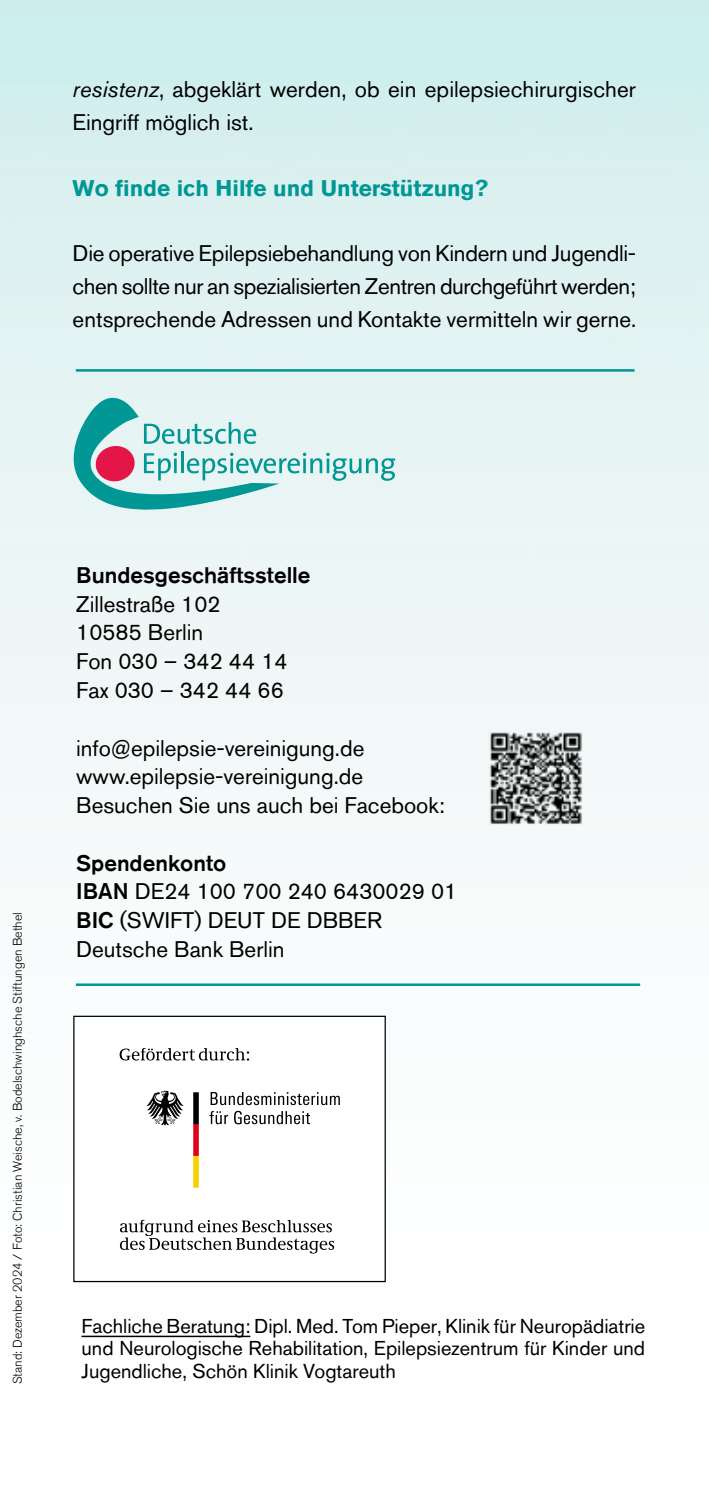
<style>
.page{position:relative;width:709px;height:1489px;background:#fff}
.page>*{position:absolute;margin:0;border:0;box-sizing:border-box;transform-origin:0 0}
.t1{font:22.5px/28.8px "Akzidenz Grotesk BQ";color:#000}
.t2{font:700 22.5px "Akzidenz Grotesk BQ";color:#009795}
.t3{font:500 22.5px "Akzidenz Grotesk BQ";color:#000}
.t4{font:20px/22.5px "Akzidenz Grotesk BQ";color:#000;text-align:justify}
.t5{font:300 12.5px "Akzidenz Grotesk BQ";color:#000}
.s1{font-style:italic}
.s2{font-weight:500}
</style>
<div class="page">
<img style="left:0;top:0;width:709px;height:1338px">
<svg style="left:65px;top:394px;width:330px;height:119px;background:#bcdddd"></svg>
<img style="left:464px;top:707px;width:142px;height:141px">
<img style="left:708px;top:382px;width:1px;height:631px">
<hr style="left:81px;top:1335px;width:169px;height:1px;background:#000">
<div style="left:74px;top:1016px;width:311px;height:265px;background:#fff"></div>
<svg style="left:146px;top:1090px;width:38px;height:35px"></svg>
<svg style="left:193px;top:1092px;width:6px;height:95px"></svg>
<svg style="left:209px;top:1092px;width:131px;height:32px"></svg>
<svg style="left:120px;top:1048px;width:129px;height:12px"></svg>
<svg style="left:120px;top:1219px;width:214px;height:34px"></svg>
<div style="left:73px;top:1015px;width:313px;height:266px;border:1px solid #000"></div>
<hr style="left:76px;top:983px;width:564px;height:2px;background:#009795">
<hr style="left:76px;top:369px;width:558px;height:2px;background:#009795">
<p class="t1" style="left:73px;top:73px;width:564px;line-height:32.8px"><span class="s1">resistenz</span>, abgeklärt werden, ob ein epilepsiechirurgischer<br>Eingriff möglich ist.</p>
<p class="t2" style="left:73px;top:175px;width:417px">Wo finde ich Hilfe und Unterstützung?</p>
<p class="t1" style="left:73px;top:237px;width:565px;line-height:32.8px;text-align:justify">Die operative Epilepsiebehandlung von Kindern und Jugendli&shy;chen sollte nur an spezialisierten Zentren durchgeführt werden; entsprechende Adressen und Kontakte vermitteln wir gerne.</p>
<p class="t5" style="left:11px;top:1384px;width:474px;rotate:-90deg">Stand: Dezember 2024 / Foto: Christian Weische, v. Bodelschwinghsche Stiftungen Bethel</p>
<p class="t3" style="left:76px;top:561px;width:236px">Bundesgeschäftsstelle</p>
<p class="t1" style="left:76px;top:589px;width:213px">Zillestraße 102<br>10585 Berlin<br>Fon 030 – 342 44 14<br>Fax 030 – 342 44 66</p>
<p class="t1" style="left:76px;top:733px;width:370px">info@epilepsie-vereinigung.de www.epilepsie-vereinigung.de<br>Besuchen Sie uns auch bei Facebook:</p>
<p class="t1" style="left:76px;top:848px;width:382px"><span class="s2">Spendenkonto<br>IBAN</span> DE24 100 700 240 6430029 01<br><span class="s2">BIC</span> (SWIFT) DEUT DE DBBER<br>Deutsche Bank Berlin</p>
<p class="t4" style="left:81px;top:1314px;width:565px">Fachliche Beratung: Dipl. Med. Tom Pieper, Klinik für Neuropädiatrie und Neurologische Rehabilitation, Epilepsiezentrum für Kinder und Jugendliche, Schön Klinik Vogtareuth</p>
</div>
